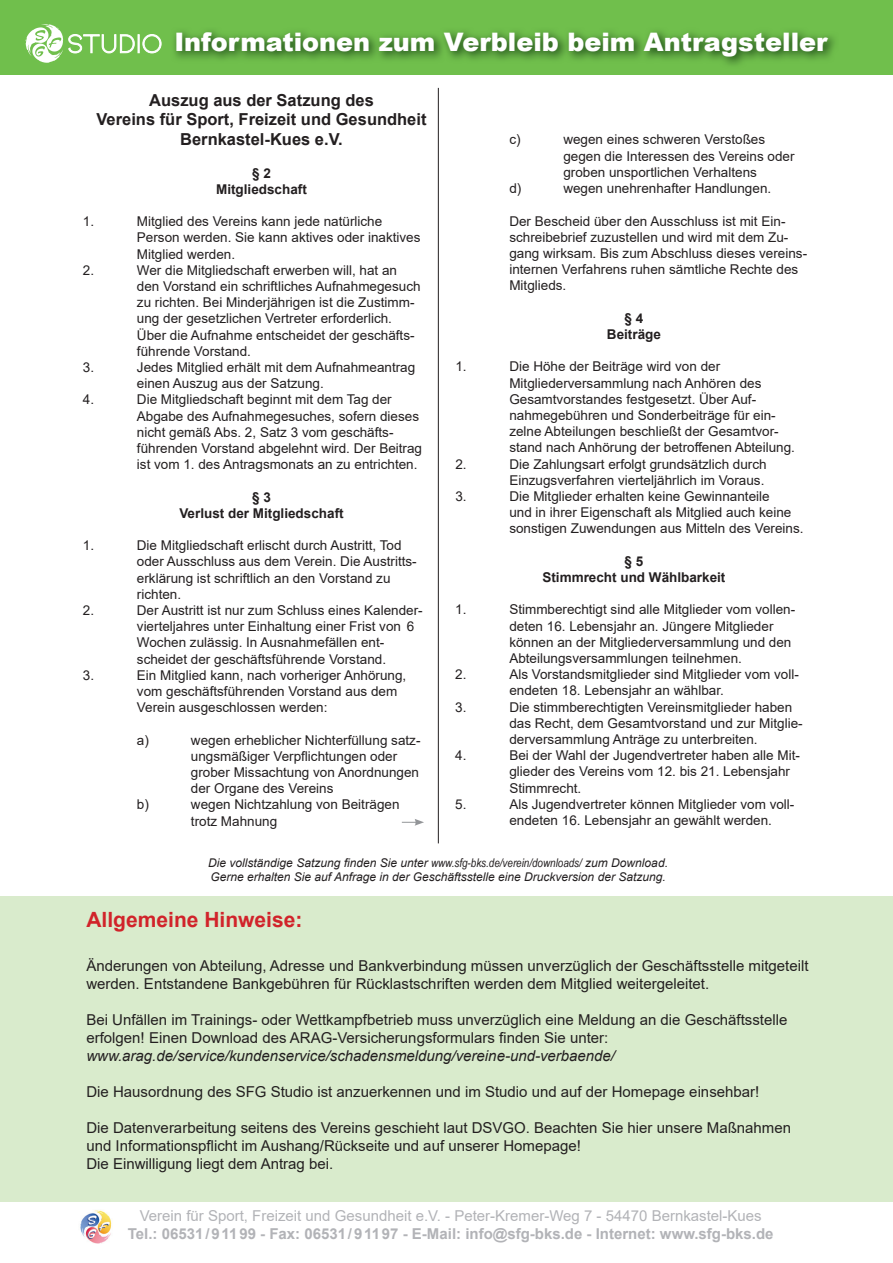
<style>
.page{position:relative;width:893px;height:1263px;background:#fff}
.page>*{position:absolute;margin:0;border:0;box-sizing:border-box;transform-origin:0 0}
.t1{font:900 25.5px "Arial";color:#fff}
.t2{font:700 21px "Arial";color:#d1232a}
.t3{font:700 16.5px/19.8px "Arial";color:#231f20;text-align:center}
.t4{font:15px/18px "Arial";color:#231f20}
.t5{font:15px "Arial";color:#b2b3b7}
.t6{font:700 15px "Arial";color:#b2b3b7}
.t7{font:italic 15px "Arial";color:#231f20}
.t8{font:13.5px/16.2px "Arial";color:#231f20}
.t9{font:700 13.5px/16.2px "Arial";color:#231f20;text-align:center}
.t10{font:italic 12px/14.4px "Arial";color:#231f20}
.s1{font-family:"Arial Narrow"}
</style>
<div class="page">
<svg style="left:0;top:0;width:893px;height:74px;background:#67b246"></svg>
<div style="left:0;top:896px;width:893px;height:305px;background:#d9ebcc"></div>
<svg style="left:402px;top:819px;width:22px;height:7px"></svg>
<img style="left:80px;top:1210px;width:32px;height:33px">
<hr style="left:438px;top:88px;width:1px;height:755px;background:#231f20">
<svg style="left:26px;top:24px;width:136px;height:39px"></svg>
<h1 class="t1" style="left:174px;top:24px;width:655px">Informationen zum Verbleib beim Antragsteller</h1>
<p class="t3" style="left:96px;top:90px;width:332px">Auszug aus der Satzung des<br>Vereins für Sport, Freizeit und Gesundheit<br>Bernkastel-Kues e.V.</p>
<p class="t9" style="left:216px;top:165px;width:92px">§ 2<br>Mitgliedschaft</p>
<p class="t8" style="left:83px;top:213px;width:13px">1.</p>
<p class="t8" style="left:137px;top:213px;width:285px">Mitglied des Vereins kann jede natürliche<br>Person werden. Sie kann aktives oder inaktives<br>Mitglied werden.</p>
<p class="t8" style="left:83px;top:262px;width:13px">2.</p>
<p class="t8" style="left:137px;top:262px;width:285px">Wer die Mitgliedschaft erwerben will, hat an den Vorstand ein schriftliches Aufnahmegesuch zu richten. Bei Minderjährigen ist die Zustimm&shy;ung der gesetzlichen Vertreter erforderlich.<br>Über die Aufnahme entscheidet der geschäfts&shy;führende Vorstand.</p>
<p class="t8" style="left:83px;top:359px;width:13px">3.</p>
<p class="t8" style="left:137px;top:359px;width:280px">Jedes Mitglied erhält mit dem Aufnahmeantrag einen Auszug aus der Satzung.</p>
<p class="t8" style="left:83px;top:391px;width:13px">4.</p>
<p class="t8" style="left:137px;top:391px;width:287px">Die Mitgliedschaft beginnt mit dem Tag der Abgabe des Aufnahmegesuches, sofern dieses nicht gemäß Abs. 2, Satz 3 vom geschäfts&shy;führenden Vorstand abgelehnt wird. Der Beitrag ist vom 1. des Antragsmonats an zu entrichten.</p>
<p class="t9" style="left:179px;top:489px;width:166px">§ 3<br>Verlust der Mitgliedschaft</p>
<p class="t8" style="left:83px;top:537px;width:13px">1.</p>
<p class="t8" style="left:137px;top:537px;width:281px">Die Mitgliedschaft erlischt durch Austritt, Tod oder Ausschluss aus dem Verein. Die Austritts&shy;erklärung ist schriftlich an den Vorstand zu richten.</p>
<p class="t8" style="left:83px;top:602px;width:13px">2.</p>
<p class="t8" style="left:137px;top:602px;width:287px">Der Austritt ist nur zum Schluss eines Kalender&shy;vierteljahres unter Einhaltung einer Frist von 6<br>Wochen zulässig. In Ausnahmefällen ent&shy;scheidet der geschäftsführende Vorstand.</p>
<p class="t8" style="left:83px;top:667px;width:13px">3.</p>
<p class="t8" style="left:137px;top:667px;width:271px">Ein Mitglied kann, nach vorheriger Anhörung, vom geschäftsführenden Vorstand aus dem<br>Verein ausgeschlossen werden:</p>
<p class="t8" style="left:137px;top:732px;width:14px">a)</p>
<p class="t8" style="left:191px;top:732px;width:231px">wegen erheblicher Nichterfüllung satz&shy;ungsmäßiger Verpflichtungen oder grober Missachtung von Anordnungen der Organe des Vereins</p>
<p class="t8" style="left:137px;top:796px;width:14px">b)</p>
<p class="t8" style="left:191px;top:796px;width:210px">wegen Nichtzahlung von Beiträgen trotz Mahnung</p>
<p class="t8" style="left:509px;top:132px;width:13px">c)</p>
<p class="t8" style="left:563px;top:132px;width:233px">wegen eines schweren Verstoßes gegen die Interessen des Vereins oder groben unsportlichen Verhaltens</p>
<p class="t8" style="left:509px;top:180px;width:14px">d)</p>
<p class="t8" style="left:563px;top:180px;width:209px">wegen unehrenhafter Handlungen.</p>
<p class="t8" style="left:509px;top:213px;width:299px">Der Bescheid über den Ausschluss ist mit Ein&shy;schreibebrief zuzustellen und wird mit dem Zu&shy;gang wirksam. Bis zum Abschluss dieses vereins&shy;internen Verfahrens ruhen sämtliche Rechte des Mitglieds.</p>
<p class="t9" style="left:607px;top:310px;width:56px">§ 4<br>Beiträge</p>
<p class="t8" style="left:455px;top:358px;width:13px">1.</p>
<p class="t8" style="left:509px;top:358px;width:287px">Die Höhe der Beiträge wird von der Mitgliederversammlung nach Anhören des Gesamtvorstandes festgesetzt. Über Auf&shy;nahmegebühren und Sonderbeiträge für ein&shy;zelne Abteilungen beschließt der Gesamtvor&shy;stand nach Anhörung der betroffenen Abteilung.</p>
<p class="t8" style="left:455px;top:456px;width:13px">2.</p>
<p class="t8" style="left:509px;top:456px;width:259px">Die Zahlungsart erfolgt grundsätzlich durch<br>Einzugsverfahren vierteljährlich im Voraus.</p>
<p class="t8" style="left:455px;top:488px;width:13px">3.</p>
<p class="t8" style="left:509px;top:488px;width:296px">Die Mitglieder erhalten keine Gewinnanteile<br>und in ihrer Eigenschaft als Mitglied auch keine sonstigen Zuwendungen aus Mitteln des Vereins.</p>
<p class="t9" style="left:542px;top:553px;width:185px">§ 5<br>Stimmrecht und Wählbarkeit</p>
<p class="t8" style="left:455px;top:601px;width:13px">1.</p>
<p class="t8" style="left:509px;top:601px;width:287px">Stimmberechtigt sind alle Mitglieder vom vollen&shy;deten 16. Lebensjahr an. Jüngere Mitglieder können an der Mitgliederversammlung und den Abteilungsversammlungen teilnehmen.</p>
<p class="t8" style="left:455px;top:666px;width:13px">2.</p>
<p class="t8" style="left:509px;top:666px;width:291px">Als Vorstandsmitglieder sind Mitglieder vom voll&shy;endeten 18. Lebensjahr an wählbar.</p>
<p class="t8" style="left:455px;top:699px;width:13px">3.</p>
<p class="t8" style="left:509px;top:699px;width:295px">Die stimmberechtigten Vereinsmitglieder haben das Recht, dem Gesamtvorstand und zur Mitglie&shy;derversammlung Anträge zu unterbreiten.</p>
<p class="t8" style="left:455px;top:747px;width:13px">4.</p>
<p class="t8" style="left:509px;top:747px;width:292px">Bei der Wahl der Jugendvertreter haben alle Mit&shy;glieder des Vereins vom 12. bis 21. Lebensjahr<br>Stimmrecht.</p>
<p class="t8" style="left:455px;top:796px;width:13px">5.</p>
<p class="t8" style="left:509px;top:796px;width:287px">Als Jugendvertreter können Mitglieder vom voll&shy;endeten 16. Lebensjahr an gewählt werden.</p>
<p class="t10" style="left:208px;top:856px;width:461px">Die vollständige Satzung finden Sie unter <span class="s1">www.sfg-bks.de/verein/downloads/</span> zum Download.<br>Gerne erhalten Sie auf Anfrage in der Geschäftsstelle eine Druckversion der Satzung.</p>
<h2 class="t2" style="left:86px;top:905px;width:217px">Allgemeine Hinweise:</h2>
<p class="t4" style="left:86px;top:956px;width:724px">Änderungen von Abteilung, Adresse und Bankverbindung müssen unverzüglich der Geschäftsstelle mitgeteilt werden. Entstandene Bankgebühren für Rücklastschriften werden dem Mitglied weitergeleitet.</p>
<p class="t4" style="left:86px;top:1010px;width:702px">Bei Unfällen im Trainings- oder Wettkampfbetrieb muss unverzüglich eine Meldung an die Geschäftsstelle erfolgen! Einen Download des ARAG-Versicherungsformulars finden Sie unter:</p>
<p class="t7" style="left:86px;top:1046px;width:530px">www.arag.de/service/kundenservice/schadensmeldung/vereine-und-verbaende/</p>
<p class="t4" style="left:86px;top:1082px;width:674px">Die Hausordnung des SFG Studio ist anzuerkennen und im Studio und auf der Homepage einsehbar!</p>
<p class="t4" style="left:86px;top:1118px;width:706px">Die Datenverarbeitung seitens des Vereins geschieht laut DSVGO. Beachten Sie hier unsere Maßnahmen und Informationspflicht im Aushang/Rückseite und auf unserer Homepage!<br>Die Einwilligung liegt dem Antrag bei.</p>
<p class="t5" style="left:140px;top:1205px;width:623px">Verein für Sport, Freizeit und Gesundheit e.V. - Peter-Kremer-Weg 7 - 54470 Bernkastel-Kues</p>
<p class="t6" style="left:128px;top:1223px;width:647px">Tel.: 06531 / 9 11 99 - Fax: 06531 / 9 11 97 - E-Mail: info@sfg-bks.de - Internet: www.sfg-bks.de</p>
</div>
